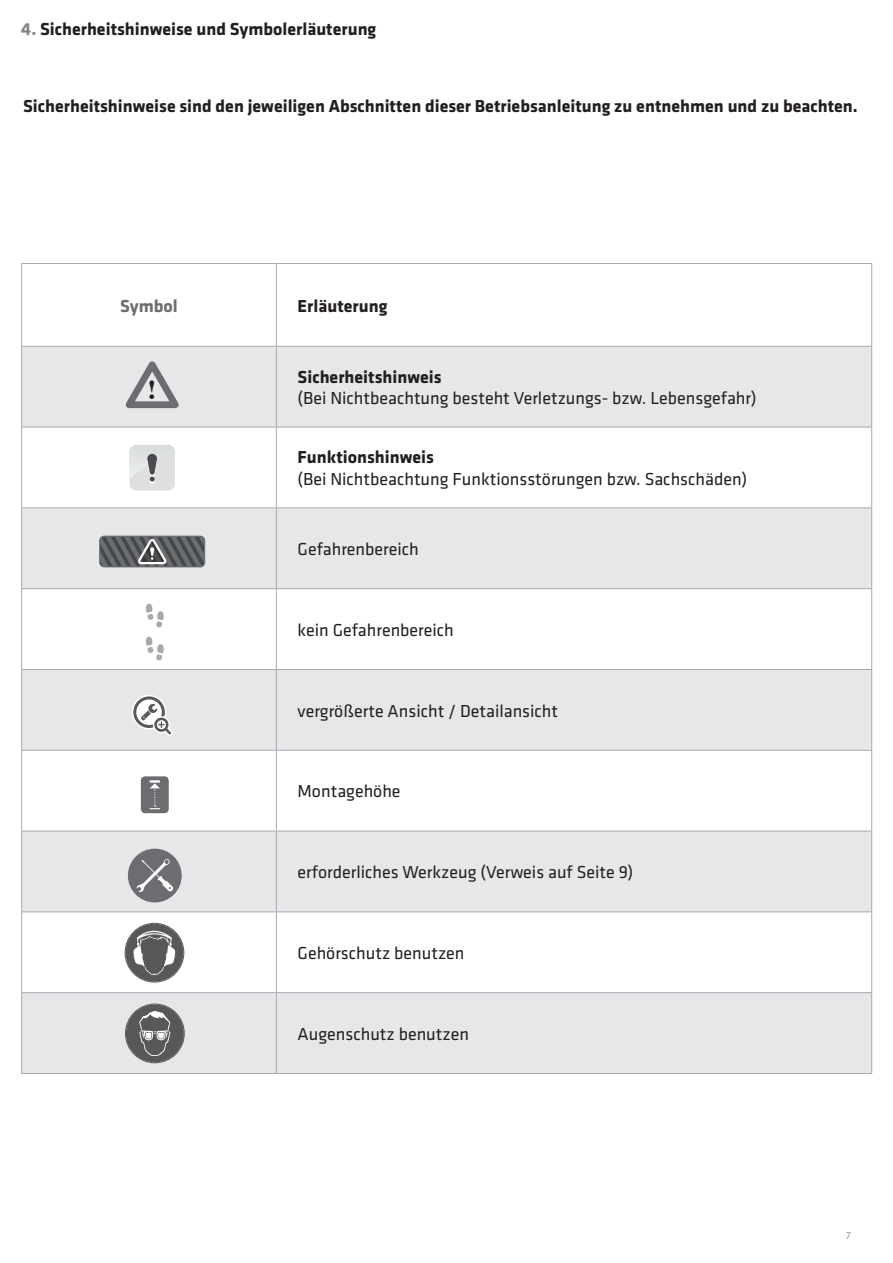
<style>
.page{position:relative;width:893px;height:1263px;background:#fff}
.page>*{position:absolute;margin:0;border:0;box-sizing:border-box;transform-origin:0 0}
.t1{font:700 27px "Times";color:#231f20}
.t2{font:18px "Klavika";color:#231f20}
.t3{font:700 18px "Klavika";color:#231f20}
.t4{font:700 18px "Klavika";color:#6c6d70}
.t5{font:10.5px "Klavika";color:#939598}
.s1{color:#808285}
</style>
<div class="page">
<div style="left:22px;top:347px;width:849px;height:80px;background:#e6e7e9"></div>
<div style="left:22px;top:508px;width:849px;height:80px;background:#e6e7e9"></div>
<div style="left:22px;top:670px;width:849px;height:80px;background:#e6e7e9"></div>
<svg style="left:22px;top:751px;width:849px;height:80px"></svg>
<svg style="left:22px;top:832px;width:849px;height:241px;fill:#e6e7e9"></svg>
<hr style="left:21px;top:263px;width:255px;height:1px;background:#a8a9ad">
<hr style="left:21px;top:264px;width:1px;height:82px;background:#a8a9ad">
<hr style="left:276px;top:263px;width:596px;height:1px;background:#a8a9ad">
<hr style="left:276px;top:264px;width:1px;height:82px;background:#a8a9ad">
<hr style="left:871px;top:264px;width:1px;height:82px;background:#a8a9ad">
<hr style="left:21px;top:346px;width:255px;height:1px;background:#a8a9ad">
<hr style="left:21px;top:347px;width:1px;height:80px;background:#a8a9ad">
<hr style="left:276px;top:346px;width:596px;height:1px;background:#a8a9ad">
<hr style="left:276px;top:347px;width:1px;height:80px;background:#a8a9ad">
<hr style="left:871px;top:347px;width:1px;height:80px;background:#a8a9ad">
<hr style="left:21px;top:427px;width:255px;height:1px;background:#a8a9ad">
<hr style="left:276px;top:427px;width:596px;height:1px;background:#a8a9ad">
<hr style="left:21px;top:427px;width:1px;height:80px;background:#a8a9ad">
<hr style="left:276px;top:427px;width:1px;height:80px;background:#a8a9ad">
<hr style="left:871px;top:427px;width:1px;height:80px;background:#a8a9ad">
<hr style="left:21px;top:507px;width:255px;height:1px;background:#a8a9ad">
<hr style="left:21px;top:508px;width:1px;height:80px;background:#a8a9ad">
<hr style="left:276px;top:507px;width:596px;height:1px;background:#a8a9ad">
<hr style="left:276px;top:508px;width:1px;height:80px;background:#a8a9ad">
<hr style="left:871px;top:508px;width:1px;height:80px;background:#a8a9ad">
<hr style="left:21px;top:588px;width:255px;height:1px;background:#a8a9ad">
<hr style="left:21px;top:589px;width:1px;height:80px;background:#a8a9ad">
<hr style="left:276px;top:588px;width:596px;height:1px;background:#a8a9ad">
<hr style="left:276px;top:589px;width:1px;height:80px;background:#a8a9ad">
<hr style="left:871px;top:589px;width:1px;height:80px;background:#a8a9ad">
<hr style="left:21px;top:669px;width:255px;height:1px;background:#a8a9ad">
<hr style="left:21px;top:670px;width:1px;height:80px;background:#a8a9ad">
<hr style="left:276px;top:669px;width:596px;height:1px;background:#a8a9ad">
<hr style="left:276px;top:670px;width:1px;height:80px;background:#a8a9ad">
<hr style="left:871px;top:670px;width:1px;height:80px;background:#a8a9ad">
<hr style="left:21px;top:750px;width:255px;height:1px;background:#a8a9ad">
<hr style="left:21px;top:751px;width:1px;height:80px;background:#a8a9ad">
<hr style="left:276px;top:750px;width:596px;height:1px;background:#a8a9ad">
<hr style="left:276px;top:751px;width:1px;height:80px;background:#a8a9ad">
<hr style="left:871px;top:751px;width:1px;height:80px;background:#a8a9ad">
<hr style="left:21px;top:831px;width:255px;height:1px;background:#a8a9ad">
<hr style="left:21px;top:831px;width:1px;height:80px;background:#a8a9ad">
<hr style="left:276px;top:831px;width:596px;height:1px;background:#a8a9ad">
<hr style="left:276px;top:831px;width:1px;height:80px;background:#a8a9ad">
<hr style="left:871px;top:831px;width:1px;height:80px;background:#a8a9ad">
<hr style="left:21px;top:911px;width:255px;height:1px;background:#a8a9ad">
<hr style="left:21px;top:912px;width:1px;height:80px;background:#a8a9ad">
<hr style="left:276px;top:911px;width:596px;height:1px;background:#a8a9ad">
<hr style="left:276px;top:912px;width:1px;height:80px;background:#a8a9ad">
<hr style="left:871px;top:912px;width:1px;height:80px;background:#a8a9ad">
<hr style="left:21px;top:992px;width:255px;height:1px;background:#a8a9ad">
<hr style="left:21px;top:993px;width:1px;height:80px;background:#a8a9ad">
<hr style="left:276px;top:992px;width:596px;height:1px;background:#a8a9ad">
<hr style="left:276px;top:993px;width:1px;height:80px;background:#a8a9ad">
<hr style="left:871px;top:993px;width:1px;height:80px;background:#a8a9ad">
<hr style="left:21px;top:1073px;width:255px;height:1px;background:#a8a9ad">
<hr style="left:276px;top:1073px;width:596px;height:1px;background:#a8a9ad">
<div style="left:134px;top:697px;width:30px;height:30px;background:#57585a;border-radius:50%"></div>
<div style="left:132px;top:695px;width:34px;height:34px;border:4px solid #fff;border-radius:50%"></div>
<svg style="left:135px;top:698px;width:28px;height:28px"></svg>
<div style="left:133px;top:696px;width:32px;height:32px;border:3px solid #57585a;border-radius:50%"></div>
<svg style="left:141px;top:704px;width:34px;height:33px"></svg>
<svg style="left:100px;top:536px;width:104px;height:29px;background:#656668"></svg>
<div style="left:99px;top:536px;width:106px;height:31px;border:1px solid #6c6d70;border-radius:5px"></div>
<svg style="left:129px;top:445px;width:46px;height:45px;background:#d3d6d5"></svg>
<svg style="left:117px;top:355px;width:70px;height:56px;background:#c9cacc"></svg>
<div style="left:141px;top:776px;width:28px;height:37px;background:#6c6d70;border-radius:4px"></div>
<svg style="left:150px;top:780px;width:10px;height:29px"></svg>
<div style="left:128px;top:849px;width:54px;height:53px;background:#6c6d70;border-radius:50%"></div>
<svg style="left:136px;top:859px;width:37px;height:33px"></svg>
<svg style="left:146px;top:603px;width:18px;height:25px"></svg>
<svg style="left:146px;top:636px;width:18px;height:25px"></svg>
<div style="left:125px;top:924px;width:58px;height:58px;background:#57585a;border-radius:50%"></div>
<svg style="left:133px;top:931px;width:42px;height:43px"></svg>
<div style="left:126px;top:1004px;width:58px;height:58px;background:#57585a;border-radius:50%"></div>
<svg style="left:139px;top:1011px;width:31px;height:45px"></svg>
<p class="t3" style="left:21px;top:16px;width:357px"><span class="s1">4.</span> Sicherheitshinweise und Symbolerläuterung</p>
<p class="t3" style="left:23px;top:93px;width:836px">Sicherheitshinweise sind den jeweiligen Abschnitten dieser Betriebsanleitung zu entnehmen und zu beachten.</p>
<p class="t4" style="left:120px;top:293px;width:59px">Symbol</p>
<p class="t3" style="left:298px;top:293px;width:91px">Erläuterung</p>
<h1 class="t1" style="left:148px;top:364px;width:10px">!</h1>
<p class="t3" style="left:298px;top:364px;width:145px">Sicherheitshinweis</p>
<p class="t2" style="left:298px;top:386px;width:461px">(Bei Nichtbeachtung besteht Verletzungs- bzw. Lebensgefahr)</p>
<p class="t3" style="left:298px;top:444px;width:138px">Funktionshinweis</p>
<p class="t2" style="left:298px;top:467px;width:451px">(Bei Nichtbeachtung Funktionsstörungen bzw. Sachschäden)</p>
<p class="t2" style="left:298px;top:537px;width:123px">Gefahrenbereich</p>
<p class="t2" style="left:298px;top:618px;width:158px">kein Gefahrenbereich</p>
<p class="t2" style="left:298px;top:699px;width:262px">vergrößerte Ansicht / Detailansicht</p>
<p class="t2" style="left:298px;top:780px;width:104px">Montagehöhe</p>
<p class="t2" style="left:298px;top:860px;width:337px">erforderliches Werkzeug (Verweis auf Seite 9)</p>
<p class="t2" style="left:298px;top:941px;width:168px">Gehörschutz benutzen</p>
<p class="t2" style="left:298px;top:1022px;width:173px">Augenschutz benutzen</p>
<p class="t5" style="left:846px;top:1229px;width:6px">7</p>
</div>
